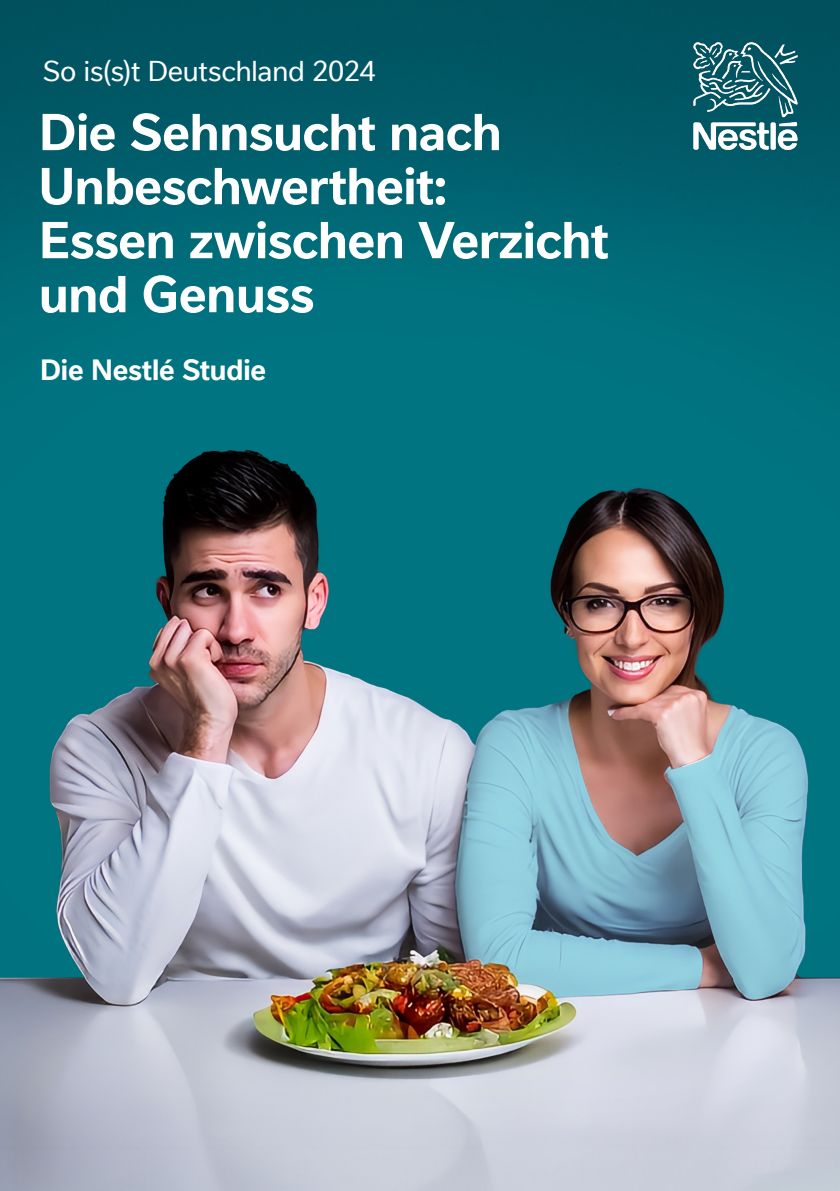
<style>
.page{position:relative;width:840px;height:1191px;background:#fff}
.page>*{position:absolute;margin:0;border:0;box-sizing:border-box;transform-origin:0 0}
.t1{font:700 50px/54px "Nestle Text TF";letter-spacing:-.02em;color:#fff}
.t2{font:28px "Nestle Text TF";letter-spacing:-.025em;color:#fff}
.t3{font:700 28px "Nestle Text TF";letter-spacing:-.02em;color:#fff}
</style>
<div class="page">
<img style="left:0;top:0;width:839px;height:1191px">
<img style="left:631px;top:20px;width:208px;height:137px">
<p class="t2" style="left:43px;top:51px;width:335px">So is(s)t Deutschland 2024</p>
<p class="t1" style="left:38px;top:102px;width:571px">Die Sehnsucht nach<br>Unbeschwertheit:<br>Essen zwischen Verzicht und Genuss</p>
<p class="t3" style="left:40px;top:349px;width:228px">Die Nestlé Studie</p>
</div>
